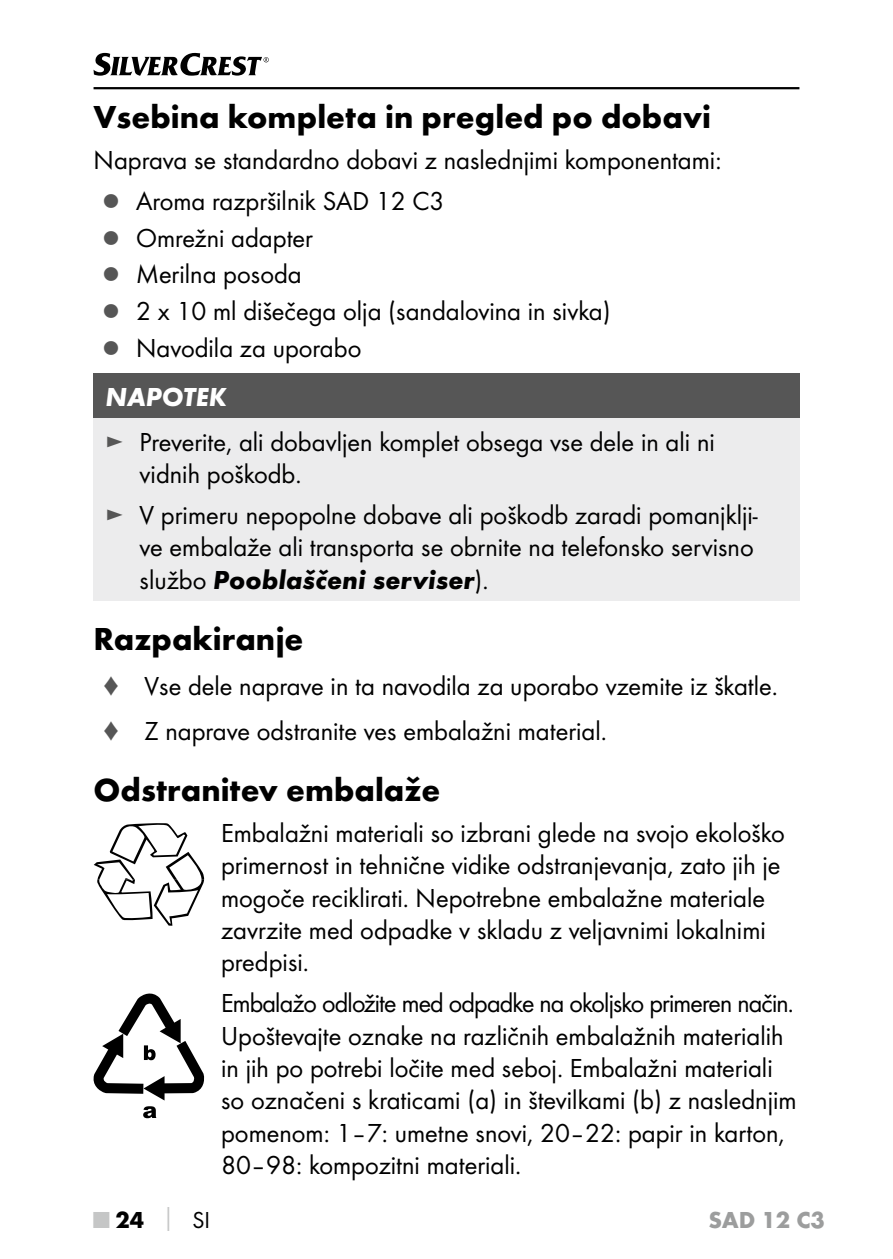
<style>
.page{position:relative;width:893px;height:1259px;background:#fff}
.page>*{position:absolute;margin:0;border:0;box-sizing:border-box;transform-origin:0 0}
.t1{font:700 33px "Futura";color:#000}
.t2{font:27px/32.4px "Futura Boo";color:#000}
.t3{font:italic 700 27px "Futura";color:#000}
.t4{font:italic 700 27px "Futura";color:#fff}
.t5{font:700 24px "Futura";color:#9c9d9d}
.t6{font:700 24px "Futura";color:#c5c6c6}
.s1{color:#565656}
.s2{font-family:"Futura Boo";font-weight:400;font-style:normal}
.s3{color:#000}
.s4{font-family:"Futura Boo";font-weight:400;color:#000}
</style>
<div class="page">
<hr style="left:94px;top:87px;width:705px;height:2px;background:#000">
<svg style="left:94px;top:53px;width:175px;height:23px"></svg>
<div style="left:94px;top:373px;width:706px;height:45px;background:#565656"></div>
<div style="left:94px;top:418px;width:706px;height:182px;background:#ececed"></div>
<svg style="left:94px;top:823px;width:110px;height:102px"></svg>
<svg style="left:143px;top:1106px;width:13px;height:12px"></svg>
<svg style="left:94px;top:993px;width:110px;height:107px"></svg>
<p class="t1" style="left:94px;top:97px;width:619px">Vsebina kompleta in pregled po dobavi</p>
<p class="t2" style="left:102px;top:139px;width:621px;line-height:40.8px;text-indent:-9px">Naprava se standardno dobavi z naslednjimi komponentami: <span class="s1">▯</span> Aroma razpršilnik SAD 12 C3</p>
<p class="t2" style="left:102px;top:219px;width:510px;line-height:36.6px"><span class="s1">▯</span> Omrežni adapter<br><span class="s1">▯</span> Merilna posoda<br><span class="s1">▯</span> 2 x 10 ml dišečega olja (sandalovina in sivka) <span class="s1">▯</span> Navodila za uporabo</p>
<p class="t4" style="left:106px;top:380px;width:123px">NAPOTEK</p>
<p class="t2" style="left:140px;top:425px;width:577px;text-indent:-34px"><span class="s1">►</span> Preverite, ali dobavljen komplet obsega vse dele in ali ni vidnih poškodb.</p>
<p class="t2" style="left:106px;top:498px;width:654px;text-align:right"><span class="s1">►</span> V primeru nepopolne dobave ali poškodb zaradi pomanjklji&shy;ve embalaže ali transporta se obrnite na telefonsko servisno</p>
<p class="t3" style="left:140px;top:563px;width:347px"><span class="s2">službo</span> Pooblaščeni serviser<span class="s2">).</span></p>
<p class="t1" style="left:94px;top:618px;width:211px">Razpakiranje</p>
<p class="t2" style="left:102px;top:663px;width:674px;line-height:45px"><span class="s1">♦</span> Vse dele naprave in ta navodila za uporabo vzemite iz škatle. <span class="s1">♦</span> Z naprave odstranite ves embalažni material.</p>
<p class="t1" style="left:94px;top:769px;width:348px">Odstranitev embalaže</p>
<p class="t2" style="left:221px;top:816px;width:565px">Embalažni materiali so izbrani glede na svojo ekološko primernost in tehnične vidike odstranjevanja, zato jih je mogoče reciklirati. Nepotrebne embalažne materiale zavrzite med odpadke v skladu z veljavnimi lokalnimi predpisi.</p>
<p class="t2" style="left:221px;top:987px;width:577px">Embalažo odložite med odpadke na okoljsko primeren način.<br>Upoštevajte oznake na različnih embalažnih materialih in jih po potrebi ločite med seboj. Embalažni materiali so označeni s kraticami (a) in številkami (b) z naslednjim pomenom: 1–7: umetne snovi, 20–22: papir in karton, 80–98: kompozitni materiali.</p>
<p class="t6" style="left:94px;top:1204px;width:118px">■ <span class="s3">24</span> │ <span class="s4">SI</span></p>
<p class="t5" style="left:708px;top:1205px;width:118px">SAD 12 C3</p>
</div>
